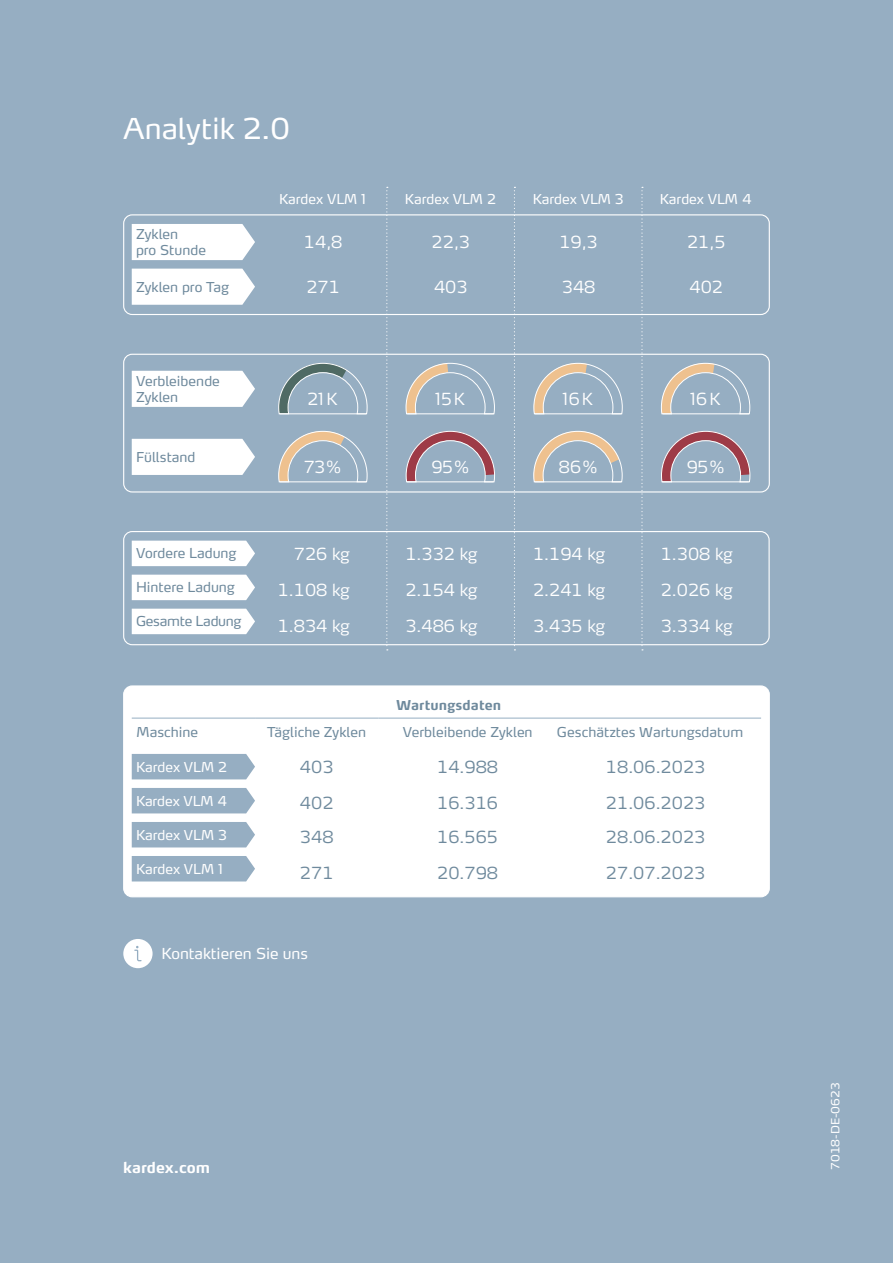
<style>
.page{position:relative;width:893px;height:1263px;background:#96aec2}
.page>*{position:absolute;margin:0;border:0;box-sizing:border-box;transform-origin:0 0}
.t1{font:28.5px "Max Pro";color:#fff}
.t2{font:300 16.5px "Max Pro";color:#fff}
.t3{font:300 16.5px "Max Pro";color:#6f8a9d}
.t4{font:15px "Max Pro";color:#fff}
.t5{font:700 15px "Max Pro";color:#fff}
.t6{font:13.5px/16.2px "Max Pro";color:#6f8a9d}
.t7{font:13.5px "Max Pro";letter-spacing:-.005em;color:#fff}
.t8{font:13.5px "Max Pro";letter-spacing:-.02em;color:#6f8a9d}
.t9{font:700 13.5px "Max Pro";color:#6f8a9d}
.t10{font:11.25px "Max Pro";color:#fff}
</style>
<div class="page">
<svg style="left:132px;top:371px;width:123px;height:36px;background:#f9fafb"></svg>
<div style="left:132px;top:439px;width:123px;height:36px;background:#fff"></div>
<div style="left:123px;top:354px;width:647px;height:138px;border:1px solid #fff;border-radius:9px"></div>
<div style="left:132px;top:224px;width:123px;height:36px;background:#fff"></div>
<svg style="left:132px;top:269px;width:123px;height:36px;background:#f9fafb"></svg>
<div style="left:123px;top:214px;width:647px;height:101px;border:1px solid #fff;border-radius:9px"></div>
<svg style="left:278px;top:363px;width:90px;height:52px"></svg>
<svg style="left:278px;top:431px;width:90px;height:52px"></svg>
<svg style="left:405px;top:362px;width:90px;height:53px"></svg>
<svg style="left:405px;top:431px;width:90px;height:52px"></svg>
<svg style="left:533px;top:362px;width:90px;height:53px"></svg>
<svg style="left:533px;top:431px;width:90px;height:52px"></svg>
<div style="left:132px;top:541px;width:123px;height:25px;background:#fff"></div>
<div style="left:132px;top:575px;width:123px;height:25px;background:#fff"></div>
<div style="left:132px;top:609px;width:123px;height:25px;background:#fff"></div>
<div style="left:123px;top:531px;width:647px;height:114px;border:1px solid #fff;border-radius:9px"></div>
<div style="left:124px;top:686px;width:645px;height:211px;background:#fff;border-radius:9px"></div>
<hr style="left:132px;top:718px;width:123px;height:1px;background:#96aec2">
<hr style="left:255px;top:718px;width:123px;height:1px;background:#96aec2">
<hr style="left:378px;top:718px;width:179px;height:1px;background:#96aec2">
<hr style="left:557px;top:718px;width:204px;height:1px;background:#96aec2">
<div style="left:132px;top:754px;width:123px;height:25px;background:#96aec2"></div>
<div style="left:132px;top:788px;width:123px;height:25px;background:#96aec2"></div>
<div style="left:132px;top:822px;width:123px;height:25px;background:#96aec2"></div>
<div style="left:132px;top:856px;width:123px;height:25px;background:#96aec2"></div>
<div style="left:123px;top:685px;width:647px;height:212px;border:1px solid #fff;border-radius:9px"></div>
<svg style="left:661px;top:362px;width:90px;height:53px"></svg>
<hr style="left:663px;top:413px;width:86px;height:1px;background:#fff">
<svg style="left:661px;top:431px;width:90px;height:52px"></svg>
<hr style="left:662px;top:481px;width:87px;height:1px;background:#fff">
<svg style="left:386px;top:187px;width:2px;height:463px"></svg>
<svg style="left:514px;top:187px;width:1px;height:463px"></svg>
<svg style="left:641px;top:187px;width:2px;height:463px"></svg>
<svg style="left:123px;top:939px;width:30px;height:29px"></svg>
<h1 class="t1" style="left:123px;top:105px;width:168px">Analytik 2.0</h1>
<p class="t7" style="left:279px;top:188px;width:89px">Kardex VLM 1</p>
<p class="t7" style="left:405px;top:188px;width:93px">Kardex VLM 2</p>
<p class="t7" style="left:533px;top:188px;width:92px">Kardex VLM 3</p>
<p class="t7" style="left:660px;top:188px;width:93px">Kardex VLM 4</p>
<p class="t6" style="left:136px;top:224px;width:71px">Zyklen<br>pro Stunde</p>
<p class="t2" style="left:304px;top:228px;width:40px">14,8</p>
<p class="t2" style="left:432px;top:228px;width:40px">22,3</p>
<p class="t2" style="left:559px;top:228px;width:40px">19,3</p>
<p class="t2" style="left:687px;top:228px;width:40px">21,5</p>
<p class="t6" style="left:136px;top:277px;width:95px">Zyklen pro Tag</p>
<p class="t2" style="left:306px;top:273px;width:35px">271</p>
<p class="t2" style="left:434px;top:273px;width:35px">403</p>
<p class="t2" style="left:562px;top:273px;width:35px">348</p>
<p class="t2" style="left:689px;top:273px;width:35px">402</p>
<p class="t6" style="left:136px;top:371px;width:85px">Verbleibende<br>Zyklen</p>
<p class="t6" style="left:136px;top:447px;width:61px">Füllstand</p>
<p class="t2" style="left:308px;top:385px;width:31px">21K</p>
<p class="t2" style="left:304px;top:453px;width:38px">73%</p>
<p class="t2" style="left:435px;top:385px;width:31px">15K</p>
<p class="t2" style="left:431px;top:453px;width:39px">95%</p>
<p class="t2" style="left:563px;top:385px;width:32px">16K</p>
<p class="t2" style="left:558px;top:453px;width:40px">86%</p>
<p class="t2" style="left:690px;top:385px;width:32px">16K</p>
<p class="t2" style="left:687px;top:453px;width:39px">95%</p>
<p class="t6" style="left:136px;top:544px;width:102px">Vordere Ladung</p>
<p class="t2" style="left:294px;top:540px;width:58px">726 kg</p>
<p class="t2" style="left:405px;top:540px;width:74px">1.332 kg</p>
<p class="t2" style="left:533px;top:540px;width:74px">1.194 kg</p>
<p class="t2" style="left:661px;top:540px;width:74px">1.308 kg</p>
<p class="t6" style="left:136px;top:578px;width:100px">Hintere Ladung</p>
<p class="t2" style="left:278px;top:576px;width:74px">1.108 kg</p>
<p class="t2" style="left:405px;top:576px;width:74px">2.154 kg</p>
<p class="t2" style="left:533px;top:576px;width:74px">2.241 kg</p>
<p class="t2" style="left:661px;top:576px;width:74px">2.026 kg</p>
<p class="t8" style="left:136px;top:610px;width:107px">Gesamte Ladung</p>
<p class="t2" style="left:278px;top:612px;width:74px">1.834 kg</p>
<p class="t2" style="left:405px;top:612px;width:74px">3.486 kg</p>
<p class="t2" style="left:533px;top:612px;width:74px">3.435 kg</p>
<p class="t2" style="left:661px;top:612px;width:74px">3.334 kg</p>
<p class="t9" style="left:396px;top:693px;width:106px">Wartungsdaten</p>
<p class="t6" style="left:136px;top:722px;width:64px">Maschine</p>
<p class="t6" style="left:267px;top:722px;width:100px">Tägliche Zyklen</p>
<p class="t6" style="left:403px;top:722px;width:131px">Verbleibende Zyklen</p>
<p class="t6" style="left:557px;top:722px;width:188px">Geschätztes Wartungsdatum</p>
<p class="t7" style="left:136px;top:755px;width:93px">Kardex VLM 2</p>
<p class="t3" style="left:300px;top:753px;width:35px">403</p>
<p class="t3" style="left:437px;top:753px;width:63px">14.988</p>
<p class="t3" style="left:606px;top:753px;width:101px">18.06.2023</p>
<p class="t7" style="left:136px;top:789px;width:93px">Kardex VLM 4</p>
<p class="t3" style="left:300px;top:789px;width:35px">402</p>
<p class="t3" style="left:437px;top:789px;width:63px">16.316</p>
<p class="t3" style="left:606px;top:789px;width:101px">21.06.2023</p>
<p class="t7" style="left:136px;top:823px;width:92px">Kardex VLM 3</p>
<p class="t3" style="left:300px;top:823px;width:35px">348</p>
<p class="t3" style="left:437px;top:823px;width:63px">16.565</p>
<p class="t3" style="left:606px;top:823px;width:101px">28.06.2023</p>
<p class="t7" style="left:136px;top:857px;width:89px">Kardex VLM 1</p>
<p class="t3" style="left:300px;top:859px;width:35px">271</p>
<p class="t3" style="left:437px;top:859px;width:63px">20.798</p>
<p class="t3" style="left:606px;top:859px;width:101px">27.07.2023</p>
<p class="t4" style="left:162px;top:941px;width:148px">Kontaktieren Sie uns</p>
<p class="t5" style="left:123px;top:1154px;width:88px">kardex.com</p>
<p class="t10" style="left:826px;top:1170px;width:89px;rotate:-90deg">7018-DE-0623</p>
</div>
